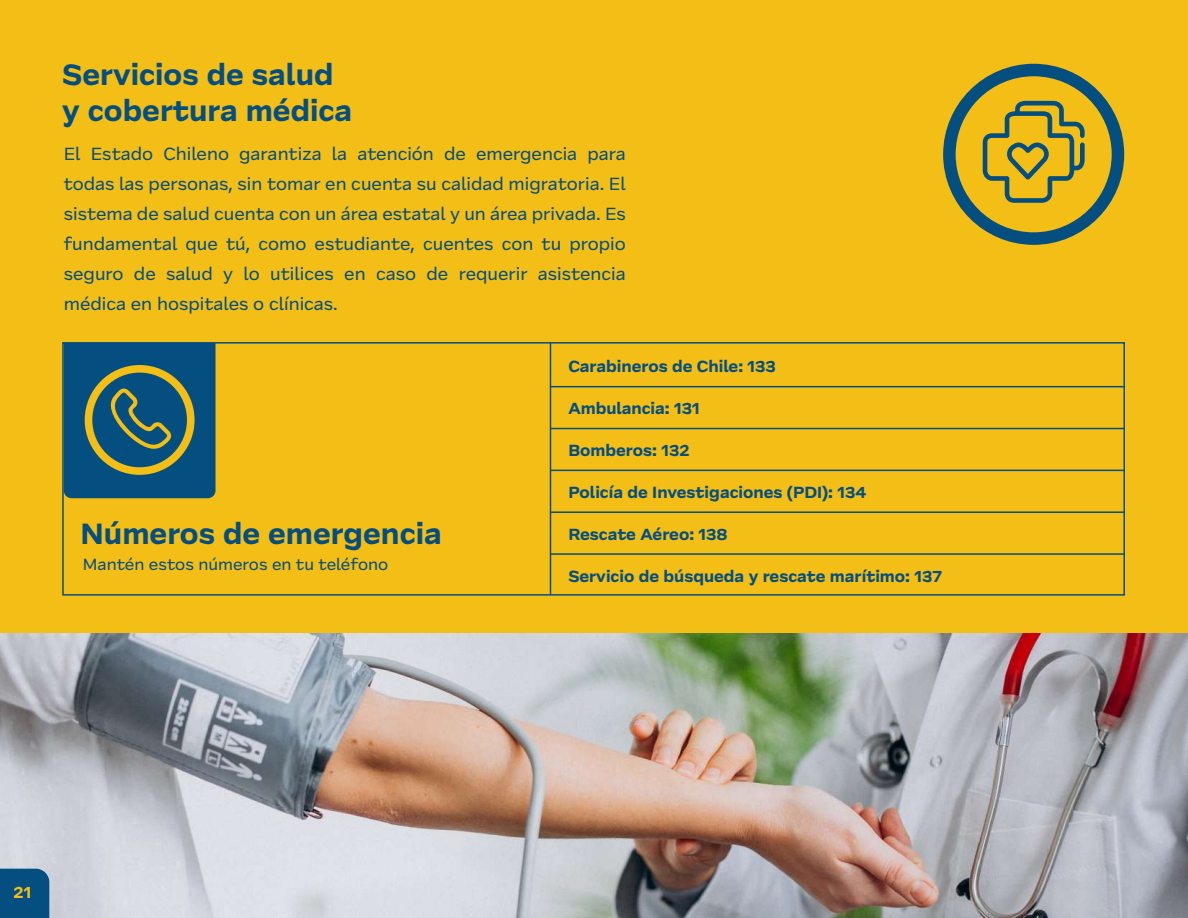
<style>
.page{position:relative;width:1188px;height:918px;background:#f3be16}
.page>*{position:absolute;margin:0;border:0;box-sizing:border-box;transform-origin:0 0}
.t1{font:700 30px/36px "Frequenz";color:#054e80}
.t2{font:18px/30px "Frequenz";color:#054e80;text-align:justify}
.t3{font:700 16.5px "Frequenz";color:#054e80}
.t4{font:16.5px "Frequenz";color:#054e80}
.t5{font:700 16.5px "Frequenz";color:#f3be16}
</style>
<div class="page">
<div style="left:62px;top:342px;width:1063px;height:254px;border:2px solid #054e80"></div>
<hr style="left:550px;top:343px;width:1px;height:252px;background:#054e80">
<hr style="left:550px;top:386px;width:574px;height:1px;background:#054e80">
<hr style="left:550px;top:428px;width:574px;height:1px;background:#054e80">
<hr style="left:550px;top:470px;width:574px;height:1px;background:#054e80">
<hr style="left:550px;top:511px;width:574px;height:2px;background:#054e80">
<img style="left:0;top:634px;width:1188px;height:284px">
<hr style="left:550px;top:553px;width:574px;height:2px;background:#054e80">
<div style="left:0;top:869px;width:49px;height:49px;background:#054e80"></div>
<svg style="left:64px;top:343px;width:152px;height:155px;background:#265d71"></svg>
<svg style="left:943px;top:64px;width:181px;height:181px"></svg>
<h1 class="t1" style="left:62px;top:56px;width:291px">Servicios de salud y cobertura médica</h1>
<p class="t2" style="left:64px;top:138px;width:564px">El Estado Chileno garantiza la atención de emergencia para todas las personas, sin tomar en cuenta su calidad migratoria. El sistema de salud cuenta con un área estatal y un área privada. Es fundamental que tú, como estudiante, cuentes con tu propio seguro de salud y lo utilices en caso de requerir asistencia médica en hospitales o clínicas.</p>
<h1 class="t1" style="left:81px;top:515px;width:363px">Números de emergencia</h1>
<p class="t4" style="left:83px;top:552px;width:307px">Mantén estos números en tu teléfono</p>
<p class="t3" style="left:568px;top:354px;width:209px">Carabineros de Chile: 133</p>
<p class="t3" style="left:568px;top:396px;width:133px">Ambulancia: 131</p>
<p class="t3" style="left:568px;top:438px;width:123px">Bomberos: 132</p>
<p class="t3" style="left:568px;top:480px;width:300px">Policía de Investigaciones (PDI): 134</p>
<p class="t3" style="left:568px;top:522px;width:161px">Rescate Aéreo: 138</p>
<p class="t3" style="left:568px;top:564px;width:375px">Servicio de búsqueda y rescate marítimo: 137</p>
<p class="t5" style="left:14px;top:880px;width:19px">21</p>
</div>
